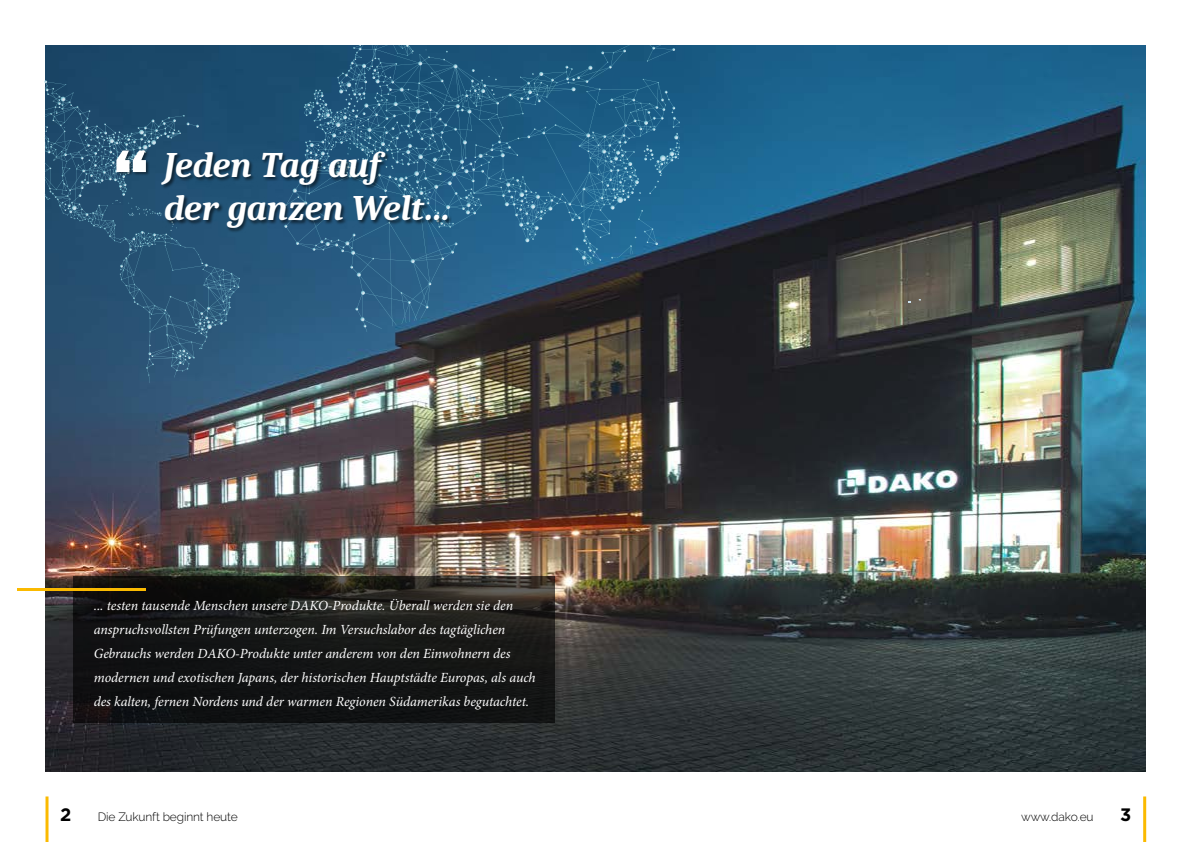
<style>
.page{position:relative;width:1191px;height:842px;background:#fff}
.page>*{position:absolute;margin:0;border:0;box-sizing:border-box;transform-origin:0 0}
.t1{font:93.4px "Alfa Slab One";color:#fff}
.t2{font:italic 700 36px/43.2px "Caladea";letter-spacing:-.015em;color:#fff}
.t3{font:700 18px "Gotham Pro";color:#000}
.t4{font:italic 14px/24px "Minion Pro";letter-spacing:-.005em;color:#fff}
.t5{font:300 12px "Raleway";letter-spacing:-.01em;color:#000}
</style>
<div class="page">
<img style="left:45px;top:45px;width:1101px;height:726px">
<svg style="left:74px;top:576px;width:481px;height:146px;background:#161715"></svg>
<svg style="left:45px;top:45px;width:195px;height:363px;background:#275374"></svg>
<svg style="left:293px;top:45px;width:387px;height:337px;background:#2c5875"></svg>
<div style="left:116px;top:149px;width:34px;height:26px;background:#000;opacity:.5"></div>
<div style="left:161px;top:151px;width:291px;height:81px;background:#000;opacity:.55"></div>
<hr style="left:18px;top:588px;width:128px;height:2px;background:#fbba00">
<hr style="left:1143px;top:796px;width:3px;height:46px;background:#fbba00">
<hr style="left:46px;top:796px;width:3px;height:46px;background:#fbba00">
<h1 class="t1" style="left:149px;top:196px;width:38px;rotate:-180deg">”</h1>
<h2 class="t2" style="left:164px;top:142px;width:286px">Jeden Tag auf<br>der ganzen Welt...</h2>
<p class="t4" style="left:94px;top:593px;width:443px">... testen tausende Menschen unsere DAKO-Produkte. Überall werden sie den anspruchsvollsten Prüfungen unterzogen. Im Versuchslabor des tagtäglichen Gebrauchs werden DAKO-Produkte unter anderem von den Einwohnern des modernen und exotischen Japans, der historischen Hauptstädte Europas, als auch des kalten, fernen Nordens und der warmen Regionen Südamerikas begutachtet.</p>
<p class="t3" style="left:60px;top:804px;width:13px">2</p>
<p class="t5" style="left:98px;top:809px;width:141px">Die Zukunft beginnt heute</p>
<p class="t5" style="left:1021px;top:809px;width:74px">www.dako.eu</p>
<p class="t3" style="left:1120px;top:804px;width:13px">3</p>
</div>
